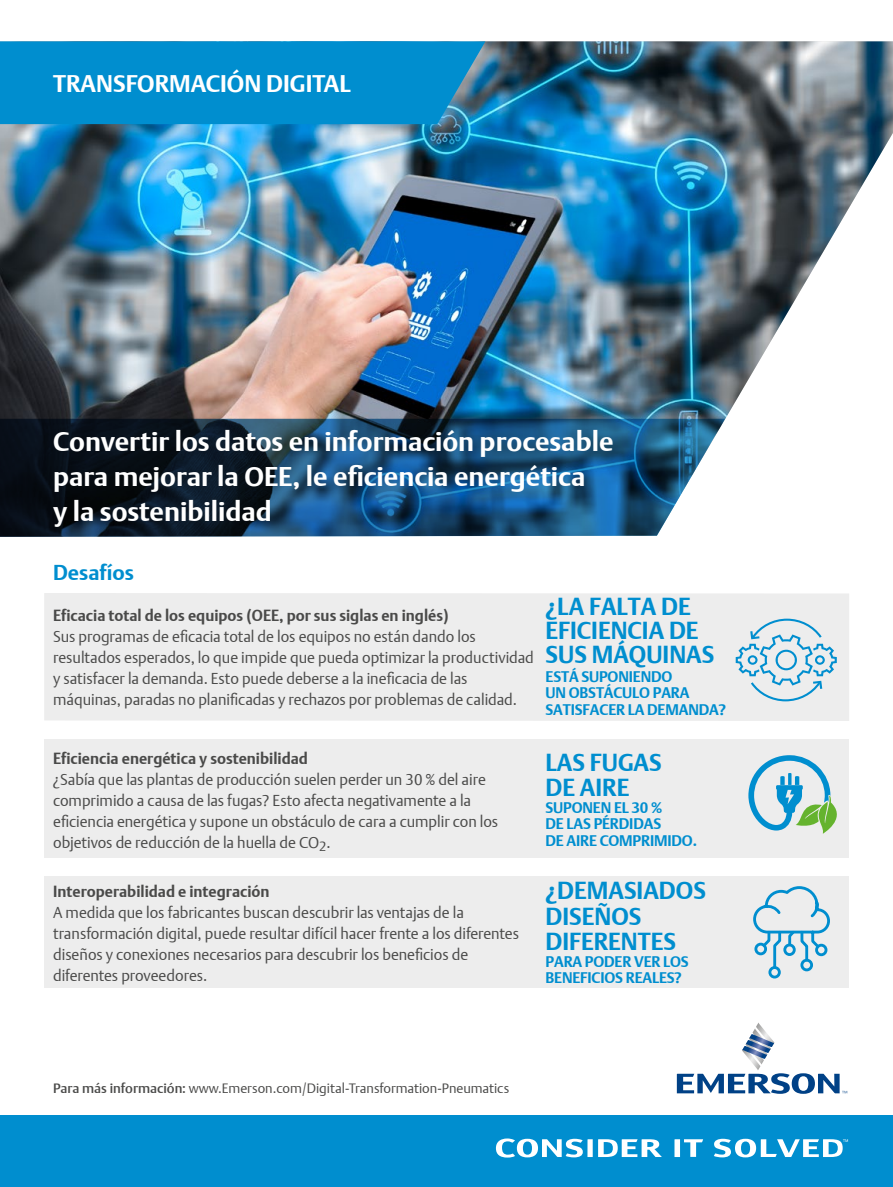
<style>
.page{position:relative;width:893px;height:1187px;background:#fff}
.page>*{position:absolute;margin:0;border:0;box-sizing:border-box;transform-origin:0 0}
.t1{font:700 27px/34.5px "DTL Argo T";color:#fff}
.Paragraph_Header{font:24px/25.5px "DTL Argo T Bold";color:#008ecf}
.t2{font:700 24px "DTL Argo T";color:#fff}
.Paragraph_Header-2{font:21px "DTL Argo T Bold";color:#008ecf}
.Tex_with_bullets_Pag{font:300 15.75px/21px "DTL Argo T";color:#4a4a49}
.Paragraph_Header-3{font:15px/16.5px "DTL Argo T Bold";letter-spacing:-.01em;color:#008ecf}
.Contact_info{font:300 13.5px "DTL Argo T";color:#4a4a49}
.s1{font-family:"DTL Argo T Bold";font-weight:400}
.s2{font-weight:500}
</style>
<div class="page">
<div style="left:44px;top:593px;width:805px;height:128px;background:#ededed"></div>
<div style="left:44px;top:739px;width:805px;height:119px;background:#ededed"></div>
<div style="left:44px;top:876px;width:805px;height:111px;background:#ededed"></div>
<div style="left:0;top:1115px;width:893px;height:71px;background:#008ecf"></div>
<svg style="left:674px;top:1139px;width:29px;height:17px"></svg>
<svg style="left:496px;top:1138px;width:166px;height:19px"></svg>
<svg style="left:714px;top:1138px;width:134px;height:19px"></svg>
<img style="left:0;top:41px;width:893px;height:378px">
<div style="left:0;top:41px;width:485px;height:83px;background:#008ecf"></div>
<svg style="left:677px;top:1022px;width:170px;height:71px"></svg>
<svg style="left:0;top:419px;width:725px;height:118px;background:#1f4361"></svg>
<svg style="left:736px;top:618px;width:101px;height:83px;background:#c5dde7"></svg>
<svg style="left:748px;top:755px;width:89px;height:78px"></svg>
<div style="left:768px;top:966px;width:13px;height:12px;border:3px solid #008ecf;border-radius:50%"></div>
<svg style="left:753px;top:886px;width:77px;height:86px"></svg>
<p class="t2" style="left:53px;top:69px;width:299px">TRANSFORMACIÓN DIGITAL</p>
<p class="t1" style="left:53px;top:424px;width:562px">Convertir los datos en información procesable para mejorar la OEE, le eficiencia energética<br>y la sostenibilidad</p>
<p class="Paragraph_Header-2" style="left:53px;top:560px;width:82px">Desafíos</p>
<p class="Tex_with_bullets_Pag" style="left:53px;top:604px;width:482px"><span class="s1">Eficacia total de los equipos (OEE, por sus siglas en inglés)<br></span>Sus programas de eficacia total de los equipos no están dando los resultados esperados, lo que impide que pueda optimizar la productividad y satisfacer la demanda. Esto puede deberse a la ineficacia de las máquinas, paradas no planificadas y rechazos por problemas de calidad.</p>
<p class="Paragraph_Header" style="left:546px;top:594px;width:170px;line-height:24px">¿LA FALTA DE<br>EFICIENCIA DE<br>SUS MÁQUINAS</p>
<p class="Paragraph_Header-3" style="left:546px;top:668px;width:182px">ESTÁ SUPONIENDO<br>UN OBSTÁCULO PARA<br>SATISFACER LA DEMANDA?</p>
<p class="Tex_with_bullets_Pag" style="left:53px;top:747px;width:447px"><span class="s1">Eficiencia energética y sostenibilidad<br></span>¿Sabía que las plantas de producción suelen perder un 30 % del aire comprimido a causa de las fugas? Esto afecta negativamente a la eficiencia energética y supone un obstáculo de cara a cumplir con los objetivos de reducción de la huella de CO<sub>2</sub>.</p>
<p class="Tex_with_bullets_Pag" style="left:53px;top:880px;width:467px"><span class="s1">Interoperabilidad e integración<br></span>A medida que los fabricantes buscan descubrir las ventajas de la transformación digital, puede resultar difícil hacer frente a los diferentes diseños y conexiones necesarios para descubrir los beneficios de diferentes proveedores.</p>
<p class="Paragraph_Header" style="left:546px;top:749px;width:118px">LAS FUGAS<br>DE AIRE</p>
<p class="Paragraph_Header-3" style="left:546px;top:798px;width:153px">SUPONEN EL 30 %<br>DE LAS PÉRDIDAS<br>DE AIRE COMPRIMIDO.</p>
<p class="Paragraph_Header" style="left:546px;top:877px;width:162px">¿DEMASIADOS<br>DISEÑOS<br>DIFERENTES</p>
<p class="Paragraph_Header-3" style="left:546px;top:953px;width:145px">PARA PODER VER LOS<br>BENEFICIOS REALES?</p>
<p class="Contact_info" style="left:53px;top:1080px;width:458px"><span class="s2">Para más información:</span> www.Emerson.com/Digital-Transformation-Pneumatics</p>
</div>
